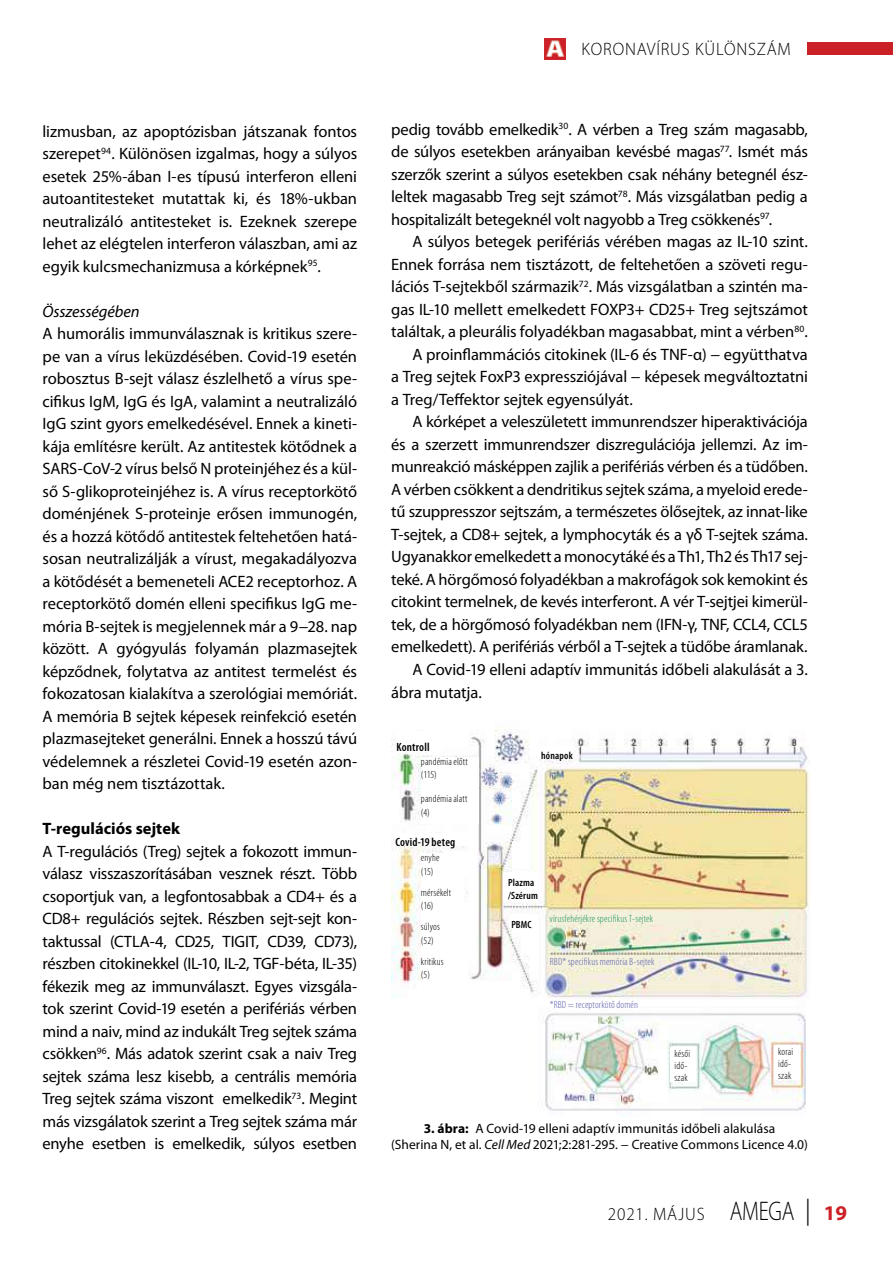
<style>
.page{position:relative;width:893px;height:1263px;background:#fff}
.page>*{position:absolute;margin:0;border:0;box-sizing:border-box;transform-origin:0 0}
.t1{font:300 18px "Myriad Pro";letter-spacing:.05em;color:#000;scale:.95 1}
.t2{font:16.5px/22.5px "Myriad Pro";letter-spacing:-.01em;color:#000;text-align:justify}
.t3{font:700 16.5px "Myriad Pro";color:#000}
.t4{font:italic 16.5px "Myriad Pro";letter-spacing:-.005em;color:#000}
.t5{font:13.5px/16.5px "Myriad Pro";color:#000;text-align:center}
.t6{font:600 condensed 12px "Myriad Pro";letter-spacing:.015em;color:#000}
.t7{font:300 condensed 10.5px/13.5px "Myriad Pro";letter-spacing:.015em;color:#000}
.t8{font:300 condensed 10.5px "Myriad Pro";letter-spacing:.015em;color:#5c60ab}
.t9{font:300 condensed 10.5px "Myriad Pro";letter-spacing:.015em;color:#1e965a}
.t10{font:600 condensed 10.5px/13.5px "Myriad Pro";letter-spacing:.015em;color:#000}
.s1{font-weight:700}
.s2{font-style:italic}
.s3{font-size:27px}
.s4{font-size:27px;color:#000101}
.s5{font-weight:700;font-size:21px;color:#cc2027}
</style>
<div class="page">
<div style="left:808px;top:43px;width:85px;height:12px;background:#cc2027"></div>
<img style="left:544px;top:38px;width:22px;height:22px">
<img style="left:391px;top:729px;width:418px;height:387px">
<div style="left:396px;top:731px;width:38px;height:19px;background:#fff"></div>
<div style="left:395px;top:833px;width:77px;height:13px;background:#fff"></div>
<div style="left:421px;top:757px;width:57px;height:66px;background:#fff"></div>
<div style="left:421px;top:853px;width:42px;height:138px;background:#fff"></div>
<div style="left:535px;top:746px;width:38px;height:13px;background:#fff"></div>
<div style="left:504px;top:872px;width:34px;height:27px;background:#fff"></div>
<div style="left:509px;top:914px;width:30px;height:14px;background:#fff"></div>
<div style="left:774px;top:1045px;width:25px;height:34px;background:#fff"></div>
<div style="left:670px;top:1047px;width:26px;height:34px;background:#fff"></div>
<div style="left:547px;top:912px;width:144px;height:12px;background:#f3f0dc;border-radius:4px"></div>
<svg style="left:549px;top:955px;width:110px;height:13px"></svg>
<p class="t2" style="left:43px;top:120px;width:316px">lizmusban, az apoptózisban játszanak fontos szerepet<sup>94</sup>. Különösen izgalmas, hogy a súlyos esetek 25%-ában I-es típusú interferon elleni autoantitesteket mutattak ki, és 18%-ukban neutralizáló antitesteket is. Ezeknek szerepe lehet az elégtelen interferon válaszban, ami az egyik kulcsmechanizmusa a kórképnek<sup>95</sup>.</p>
<p class="t4" style="left:43px;top:301px;width:99px">Összességében</p>
<p class="t2" style="left:43px;top:322px;width:316px">A humorális immunválasznak is kritikus szere&shy;pe van a vírus leküzdésében. Covid-19 esetén robosztus B-sejt válasz észlelhető a vírus spe&shy;cifikus IgM, IgG és IgA, valamint a neutralizáló IgG szint gyors emelkedésével. Ennek a kineti&shy;kája említésre került. Az antitestek kötődnek a SARS-CoV-2 vírus belső N proteinjéhez és a kül&shy;ső S-glikoproteinjéhez is. A vírus receptorkötő doménjének S-proteinje erősen immunogén, és a hozzá kötődő antitestek feltehetően hatá&shy;sosan neutralizálják a vírust, megakadályozva a kötődését a bemeneteli ACE2 receptorhoz. A receptorkötő domén elleni specifikus IgG me&shy;mória B-sejtek is megjelennek már a 9−28. nap között. A gyógyulás folyamán plazmasejtek képződnek, folytatva az antitest termelést és fokozatosan kialakítva a szerológiai memóriát.<br>A memória B sejtek képesek reinfekció esetén plazmasejteket generálni. Ennek a hosszú távú védelemnek a részletei Covid-19 esetén azon&shy;ban még nem tisztázottak.</p>
<p class="t3" style="left:43px;top:818px;width:139px">T-regulációs sejtek</p>
<p class="t2" style="left:43px;top:840px;width:316px">A T-regulációs (Treg) sejtek a fokozott immun&shy;válasz visszaszorításában vesznek részt. Több csoportjuk van, a legfontosabbak a CD4+ és a CD8+ regulációs sejtek. Részben sejt-sejt kon&shy;taktussal (CTLA-4, CD25, TIGIT, CD39, CD73), részben citokinekkel (IL-10, IL-2, TGF-béta, IL-35) fékezik meg az immunválaszt. Egyes vizsgála&shy;tok szerint Covid-19 esetén a perifériás vérben mind a naiv, mind az indukált Treg sejtek száma csökken<sup>96</sup>. Más adatok szerint csak a naiv Treg sejtek száma lesz kisebb, a centrális memória Treg sejtek száma viszont emelkedik<sup>73</sup>. Megint más vizsgálatok szerint a Treg sejtek száma már enyhe esetben is emelkedik, súlyos esetben</p>
<p class="t1" style="left:581px;top:39px;width:222px">KORONAVÍRUS KÜLÖNSZÁM</p>
<p class="t2" style="left:391px;top:118px;width:418px">pedig tovább emelkedik<sup>30</sup>. A vérben a Treg szám magasabb, de súlyos esetekben arányaiban kevésbé magas<sup>77</sup>. Ismét más szerzők szerint a súlyos esetekben csak néhány betegnél ész&shy;leltek magasabb Treg sejt számot<sup>78</sup>. Más vizsgálatban pedig a hospitalizált betegeknél volt nagyobb a Treg csökkenés<sup>97</sup>.</p>
<p class="t2" style="left:412px;top:230px;width:397px">A súlyos betegek perifériás vérében magas az IL-10 szint.</p>
<p class="t2" style="left:391px;top:253px;width:418px">Ennek forrása nem tisztázott, de feltehetően a szöveti regu-</p>
<p class="t2" style="left:391px;top:275px;width:418px">lációs T-sejtekből származik<sup>72</sup>. Más vizsgálatban a szintén ma-</p>
<p class="t2" style="left:391px;top:298px;width:418px">gas IL-10 mellett emelkedett FOXP3+ CD25+ Treg sejtszámot</p>
<p class="t2" style="left:391px;top:320px;width:418px">találtak, a pleurális folyadékban magasabbat, mint a vérben<sup>80</sup>.</p>
<p class="t2" style="left:412px;top:343px;width:397px">A proinflammációs citokinek (IL-6 és TN F-α) − együtthatva</p>
<p class="t2" style="left:391px;top:365px;width:418px">a Treg sejtek FoxP3 expressziójával − képesek megváltoztatni</p>
<p class="t2" style="left:391px;top:388px;width:243px">a Treg/Teffektor sejtek egyensúlyát.</p>
<p class="t2" style="left:412px;top:410px;width:397px">A kórképet a veleszületett immunrendszer hiperaktivációja</p>
<p class="t2" style="left:391px;top:433px;width:418px">és a szerzett immunrendszer diszregulációja jellemzi. Az im-</p>
<p class="t2" style="left:391px;top:455px;width:418px">munreakció másképpen zajlik a perifériás vérben és a tüdőben.</p>
<p class="t2" style="left:391px;top:478px;width:418px">A vérben csökkent a dendritikus sejtek száma, a myeloid erede-</p>
<p class="t2" style="left:391px;top:500px;width:418px">tű szuppresszor sejtszám, a természetes ölősejtek, az innat-like</p>
<p class="t2" style="left:391px;top:523px;width:418px">T-sejtek, a CD8+ sejtek, a lymphocyták és a γδ T-sejtek száma.</p>
<p class="t2" style="left:391px;top:545px;width:418px">Ugyanakkor emelkedett a monocytáké és a Th1, Th2 és Th17 sej-</p>
<p class="t2" style="left:391px;top:568px;width:418px">teké. A hörgőmosó folyadékban a makrofágok sok kemokint és</p>
<p class="t2" style="left:391px;top:590px;width:418px">citokint termelnek, de kevés interferont. A vér T-sejtjei kimerül-</p>
<p class="t2" style="left:391px;top:613px;width:418px">tek, de a hörgőmosó folyadékban nem (IFN-γ, TN F, CCL4, CCL5</p>
<p class="t2" style="left:391px;top:635px;width:418px">emelkedett). A perifériás vérből a T-sejtek a tüdőbe áramlanak.</p>
<p class="t2" style="left:412px;top:658px;width:397px">A Covid-19 elleni adaptív immunitás időbeli alakulását a 3.</p>
<p class="t2" style="left:391px;top:680px;width:92px">ábra mutatja.</p>
<p class="t6" style="left:396px;top:740px;width:35px">Kontroll</p>
<p class="t7" style="left:421px;top:755px;width:48px">pandémia előtt (115)</p>
<p class="t7" style="left:421px;top:792px;width:48px">pandémia alatt (4)</p>
<p class="t7" style="left:421px;top:851px;width:20px">enyhe (15)</p>
<p class="t7" style="left:421px;top:886px;width:32px">mérsékelt (16)</p>
<p class="t7" style="left:421px;top:920px;width:20px">súlyos (52)</p>
<p class="t7" style="left:421px;top:955px;width:24px">kritikus (5)</p>
<p class="t6" style="left:395px;top:835px;width:61px">Covid-19 beteg</p>
<p class="t10" style="left:541px;top:749px;width:33px">hónapok</p>
<p class="t10" style="left:508px;top:876px;width:31px">Plazma /Szérum</p>
<p class="t10" style="left:511px;top:918px;width:22px">PBMC</p>
<p class="t9" style="left:550px;top:913px;width:105px">vírusfehérjékre specifikus T-sejtek</p>
<p class="t8" style="left:550px;top:956px;width:106px">RBD* specifikus memória B-sejtek</p>
<p class="t8" style="left:550px;top:998px;width:90px">*RBD = receptorkötő domén</p>
<p class="t7" style="left:674px;top:1048px;width:17px;line-height:12px">késői idő&shy;szak</p>
<p class="t7" style="left:778px;top:1046px;width:17px;line-height:12px">korai idő&shy;szak</p>
<p class="t5" style="left:391px;top:1120px;width:418px"><span class="s1">3. ábra:</span> A Covid-19 elleni adaptív immunitás időbeli alakulása<br>(Sherina N, et al. <span class="s2">Cell Med</span> 2021;2:281-295. − Creative Commons Licence 4.0)</p>
<p class="t1" style="left:608px;top:1204px;width:253px">2021. MÁJUS <span class="s3">AMEGA</span> <span class="s4">|</span> <span class="s5">19</span></p>
</div>
